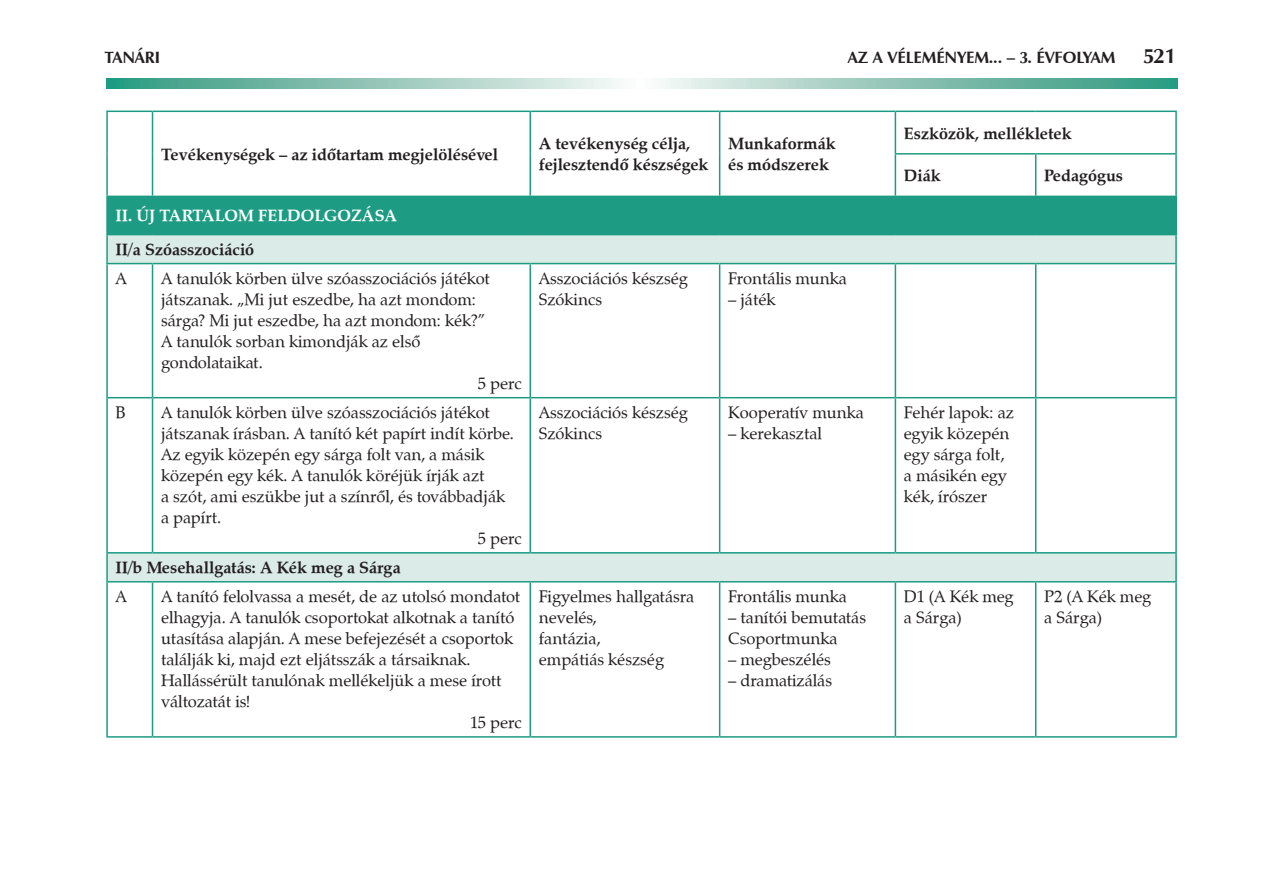
<style>
.page{position:relative;width:1263px;height:893px;background:#fff}
.page>*{position:absolute;margin:0;border:0;box-sizing:border-box;transform-origin:0 0}
.t1{font:700 21px "Zapf Humanist 601 PFL";color:#231f20}
.t2{font:16.5px/21px "Zapf Calligraphic 801 PFL";color:#231f20}
.t3{font:700 16.5px/21px "Zapf Calligraphic 801 PFL";color:#231f20}
.t4{font:700 16.5px "Zapf Humanist 601 PFL";color:#231f20}
.t5{font:700 16.5px "Zapf Calligraphic 801 PFL";color:#fff}
</style>
<div class="page">
<svg style="left:106px;top:78px;width:1072px;height:11px;background:#91c6b8"></svg>
<div style="left:107px;top:196px;width:1069px;height:39px;background:#1d9c83"></div>
<svg style="left:108px;top:235px;width:1067px;height:346px"></svg>
<hr style="left:106px;top:112px;width:2px;height:42px;background:#1d9c83">
<hr style="left:106px;top:154px;width:2px;height:42px;background:#1d9c83">
<hr style="left:106px;top:111px;width:46px;height:1px;background:#1d9c83">
<hr style="left:152px;top:111px;width:378px;height:1px;background:#1d9c83">
<hr style="left:530px;top:111px;width:190px;height:1px;background:#1d9c83">
<hr style="left:152px;top:112px;width:1px;height:42px;background:#1d9c83">
<hr style="left:529px;top:112px;width:2px;height:42px;background:#1d9c83">
<hr style="left:152px;top:154px;width:1px;height:42px;background:#1d9c83">
<hr style="left:529px;top:154px;width:2px;height:42px;background:#1d9c83">
<hr style="left:719px;top:112px;width:1px;height:42px;background:#1d9c83">
<hr style="left:719px;top:154px;width:1px;height:42px;background:#1d9c83">
<hr style="left:720px;top:111px;width:175px;height:1px;background:#1d9c83">
<hr style="left:895px;top:112px;width:1px;height:41px;background:#1d9c83">
<hr style="left:895px;top:111px;width:141px;height:1px;background:#1d9c83">
<hr style="left:1036px;top:111px;width:141px;height:1px;background:#1d9c83">
<hr style="left:1175px;top:112px;width:2px;height:41px;background:#1d9c83">
<hr style="left:106px;top:196px;width:46px;height:1px;background:#1d9c83">
<hr style="left:895px;top:155px;width:1px;height:41px;background:#1d9c83">
<hr style="left:895px;top:153px;width:141px;height:2px;background:#1d9c83">
<hr style="left:1036px;top:153px;width:141px;height:2px;background:#1d9c83">
<hr style="left:1035px;top:155px;width:1px;height:41px;background:#1d9c83">
<hr style="left:1175px;top:155px;width:2px;height:41px;background:#1d9c83">
<hr style="left:1036px;top:196px;width:141px;height:1px;background:#1d9c83">
<hr style="left:106px;top:197px;width:2px;height:37px;background:#1d9c83">
<hr style="left:106px;top:235px;width:2px;height:28px;background:#1d9c83">
<hr style="left:106px;top:234px;width:46px;height:1px;background:#1d9c83">
<hr style="left:1036px;top:234px;width:141px;height:1px;background:#1d9c83">
<hr style="left:1175px;top:197px;width:2px;height:37px;background:#1d9c83">
<hr style="left:1175px;top:235px;width:2px;height:28px;background:#1d9c83">
<hr style="left:106px;top:264px;width:2px;height:133px;background:#1d9c83">
<hr style="left:106px;top:398px;width:2px;height:154px;background:#1d9c83">
<hr style="left:106px;top:263px;width:46px;height:1px;background:#1d9c83">
<hr style="left:152px;top:263px;width:378px;height:1px;background:#1d9c83">
<hr style="left:530px;top:263px;width:190px;height:1px;background:#1d9c83">
<hr style="left:720px;top:263px;width:175px;height:1px;background:#1d9c83">
<hr style="left:895px;top:263px;width:141px;height:1px;background:#1d9c83">
<hr style="left:1036px;top:263px;width:141px;height:1px;background:#1d9c83">
<hr style="left:152px;top:264px;width:1px;height:133px;background:#1d9c83">
<hr style="left:529px;top:264px;width:2px;height:133px;background:#1d9c83">
<hr style="left:719px;top:264px;width:1px;height:133px;background:#1d9c83">
<hr style="left:895px;top:264px;width:1px;height:133px;background:#1d9c83">
<hr style="left:1035px;top:264px;width:1px;height:133px;background:#1d9c83">
<hr style="left:1175px;top:264px;width:2px;height:133px;background:#1d9c83">
<hr style="left:152px;top:398px;width:1px;height:154px;background:#1d9c83">
<hr style="left:529px;top:398px;width:2px;height:154px;background:#1d9c83">
<hr style="left:719px;top:398px;width:1px;height:154px;background:#1d9c83">
<hr style="left:895px;top:398px;width:1px;height:154px;background:#1d9c83">
<hr style="left:1035px;top:398px;width:1px;height:154px;background:#1d9c83">
<hr style="left:1175px;top:398px;width:2px;height:154px;background:#1d9c83">
<hr style="left:106px;top:397px;width:46px;height:1px;background:#1d9c83">
<hr style="left:152px;top:397px;width:378px;height:1px;background:#1d9c83">
<hr style="left:530px;top:397px;width:190px;height:1px;background:#1d9c83">
<hr style="left:720px;top:397px;width:175px;height:1px;background:#1d9c83">
<hr style="left:895px;top:397px;width:141px;height:1px;background:#1d9c83">
<hr style="left:1036px;top:397px;width:141px;height:1px;background:#1d9c83">
<hr style="left:106px;top:554px;width:2px;height:27px;background:#1d9c83">
<hr style="left:106px;top:552px;width:46px;height:2px;background:#1d9c83">
<hr style="left:152px;top:552px;width:378px;height:2px;background:#1d9c83">
<hr style="left:530px;top:552px;width:190px;height:2px;background:#1d9c83">
<hr style="left:720px;top:552px;width:175px;height:2px;background:#1d9c83">
<hr style="left:895px;top:552px;width:141px;height:2px;background:#1d9c83">
<hr style="left:1036px;top:552px;width:141px;height:2px;background:#1d9c83">
<hr style="left:1175px;top:554px;width:2px;height:27px;background:#1d9c83">
<hr style="left:106px;top:582px;width:2px;height:154px;background:#1d9c83">
<hr style="left:106px;top:581px;width:46px;height:1px;background:#1d9c83">
<hr style="left:152px;top:581px;width:378px;height:1px;background:#1d9c83">
<hr style="left:530px;top:581px;width:190px;height:1px;background:#1d9c83">
<hr style="left:720px;top:581px;width:175px;height:1px;background:#1d9c83">
<hr style="left:895px;top:581px;width:141px;height:1px;background:#1d9c83">
<hr style="left:1036px;top:581px;width:141px;height:1px;background:#1d9c83">
<hr style="left:152px;top:582px;width:1px;height:154px;background:#1d9c83">
<hr style="left:529px;top:582px;width:2px;height:154px;background:#1d9c83">
<hr style="left:719px;top:582px;width:1px;height:154px;background:#1d9c83">
<hr style="left:895px;top:582px;width:1px;height:154px;background:#1d9c83">
<hr style="left:1035px;top:582px;width:1px;height:154px;background:#1d9c83">
<hr style="left:1175px;top:582px;width:2px;height:154px;background:#1d9c83">
<hr style="left:106px;top:736px;width:46px;height:2px;background:#1d9c83">
<hr style="left:152px;top:736px;width:378px;height:2px;background:#1d9c83">
<hr style="left:530px;top:736px;width:190px;height:2px;background:#1d9c83">
<hr style="left:720px;top:736px;width:175px;height:2px;background:#1d9c83">
<hr style="left:895px;top:736px;width:141px;height:2px;background:#1d9c83">
<hr style="left:1036px;top:736px;width:141px;height:2px;background:#1d9c83">
<p class="t4" style="left:105px;top:47px;width:9px">TANÁRI</p>
<p class="t4" style="left:848px;top:47px;width:51px">AZAVÉLEMÉNYEM</p>
<p class="t4" style="left:989px;top:47px;width:59px">... – 3. ÉVFOLYAM</p>
<p class="t1" style="left:1143px;top:42px;width:35px">521</p>
<p class="t3" style="left:161px;top:144px;width:339px">Tevékenységek – az időtartam megjelölésével</p>
<p class="t3" style="left:539px;top:133px;width:171px">A tevékenység célja, fejlesztendő készségek</p>
<p class="t3" style="left:728px;top:133px;width:109px">Munkaformák és módszerek</p>
<p class="t5" style="left:116px;top:206px;width:57px">II. Új tartalom</p>
<p class="t5" style="left:258px;top:206px;width:92px">feldolgozása</p>
<p class="t3" style="left:116px;top:239px;width:140px">II/a Szóasszociáció</p>
<p class="t2" style="left:116px;top:268px;width:13px">A</p>
<p class="t2" style="left:161px;top:268px;width:330px">A tanulók körben ülve szóasszociációs játékot</p>
<p class="t2" style="left:161px;top:289px;width:317px">játszanak. „Mi jut eszedbe, ha azt mondom:</p>
<p class="t2" style="left:161px;top:310px;width:326px">sárga? Mi jut eszedbe, ha azt mondom: kék?”</p>
<p class="t2" style="left:161px;top:331px;width:261px">A tanulók sorban kimondják az első</p>
<p class="t2" style="left:161px;top:352px;width:103px">gondolataikat.</p>
<p class="t2" style="left:478px;top:373px;width:45px">5 perc</p>
<p class="t2" style="left:116px;top:402px;width:12px">B</p>
<p class="t2" style="left:161px;top:402px;width:330px">A tanulók körben ülve szóasszociációs játékot</p>
<p class="t2" style="left:161px;top:423px;width:354px">játszanak írásban. A tanító két papírt indít körbe.</p>
<p class="t2" style="left:161px;top:444px;width:325px">Az egyik közepén egy sárga folt van, a másik</p>
<p class="t2" style="left:161px;top:465px;width:325px">közepén egy kék. A tanulók köréjük írják azt</p>
<p class="t2" style="left:161px;top:486px;width:346px">a szót, ami eszükbe jut a színről, és továbbadják</p>
<p class="t2" style="left:161px;top:507px;width:62px">a papírt.</p>
<p class="t2" style="left:478px;top:528px;width:45px">5 perc</p>
<p class="t3" style="left:116px;top:557px;width:287px">II/b Mesehallgatás: A Kék meg a Sárga</p>
<p class="t2" style="left:116px;top:586px;width:13px">A</p>
<p class="t2" style="left:161px;top:586px;width:361px">A tanító felolvassa a mesét, de az utolsó mondatot</p>
<p class="t2" style="left:161px;top:607px;width:355px">elhagyja. A tanulók csoportokat alkotnak a tanító</p>
<p class="t2" style="left:161px;top:628px;width:354px">utasítása alapján. A mese befejezését a csoportok</p>
<p class="t2" style="left:161px;top:649px;width:311px">találják ki, majd ezt eljátsszák a társaiknak.</p>
<p class="t2" style="left:161px;top:670px;width:342px">Hallássérült tanulónak mellékeljük a mese írott</p>
<p class="t2" style="left:161px;top:691px;width:91px">változatát is!</p>
<p class="t2" style="left:470px;top:712px;width:53px">15 perc</p>
<p class="t2" style="left:539px;top:268px;width:151px">Asszociációs készség<br>Szókincs</p>
<p class="t2" style="left:728px;top:268px;width:120px">Frontális munka</p>
<p class="t2" style="left:728px;top:289px;width:49px">– játék</p>
<p class="t2" style="left:539px;top:402px;width:151px">Asszociációs készség<br>Szókincs</p>
<p class="t2" style="left:728px;top:402px;width:137px">Kooperatív munka</p>
<p class="t2" style="left:728px;top:423px;width:95px">– kerekasztal</p>
<p class="t2" style="left:539px;top:586px;width:157px">Figyelmes hallgatásra nevelés,<br>fantázia,<br>empátiás készség</p>
<p class="t2" style="left:728px;top:586px;width:120px">Frontális munka</p>
<p class="t2" style="left:728px;top:607px;width:139px">– tanítói bemutatás<br>Csoportmunka</p>
<p class="t2" style="left:728px;top:649px;width:104px">– megbeszélés</p>
<p class="t2" style="left:728px;top:670px;width:105px">– dramatizálás</p>
<p class="t3" style="left:904px;top:122px;width:169px">Eszközök, mellékletek</p>
<p class="t3" style="left:904px;top:165px;width:38px">Diák</p>
<p class="t3" style="left:1044px;top:165px;width:80px">Pedagógus</p>
<p class="t2" style="left:904px;top:402px;width:112px">fehér lapok: az egyik közepén egy sárga folt, a másikén egy kék, írószer</p>
<p class="t2" style="left:904px;top:586px;width:111px">D1 (A Kék meg a Sárga)</p>
<p class="t2" style="left:1044px;top:586px;width:108px">P2 (A Kék meg a Sárga)</p>
</div>
